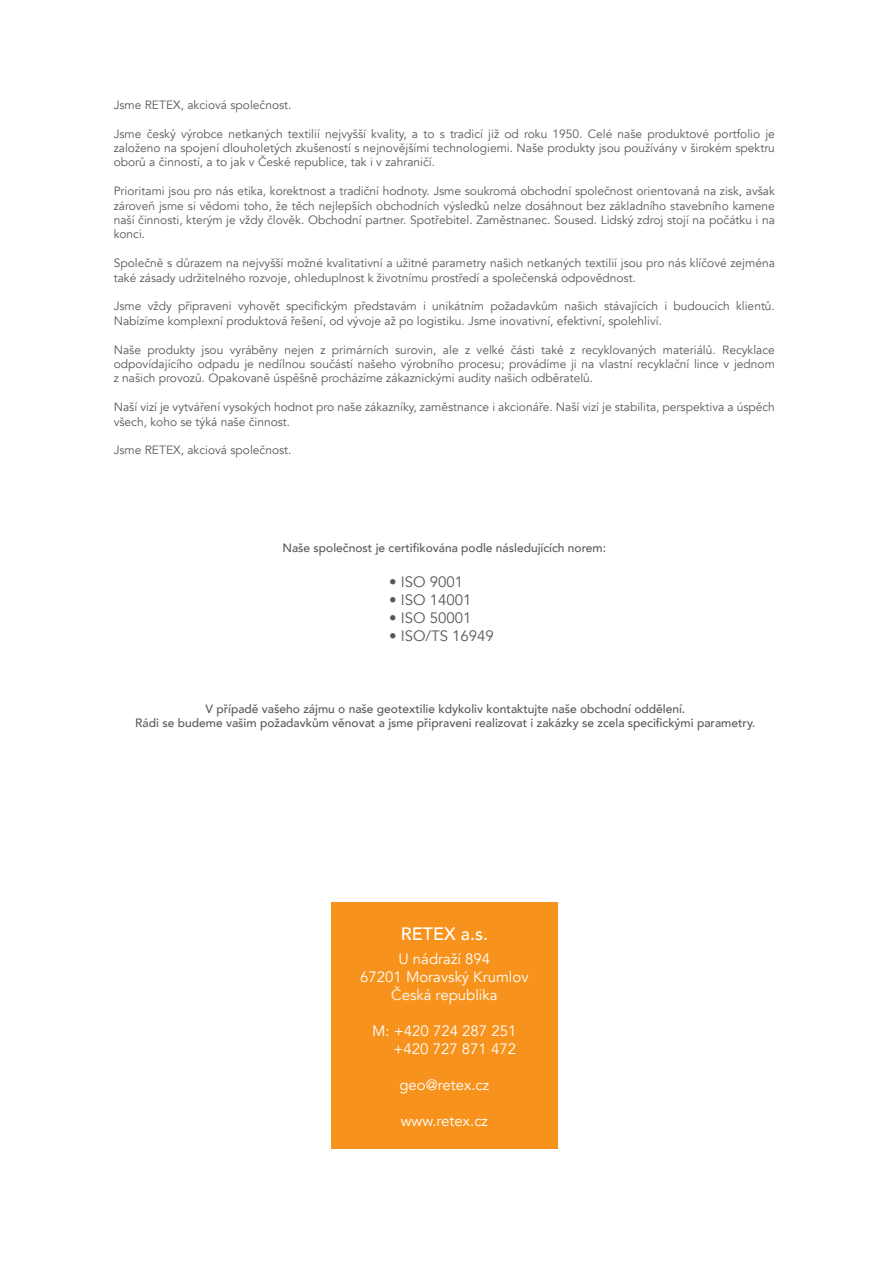
<style>
.page{position:relative;width:893px;height:1263px;background:#fff}
.page>*{position:absolute;margin:0;border:0;box-sizing:border-box;transform-origin:0 0}
.t1{font:500 18px "Avenir";color:#fff}
.t2{font:15px/18px "Avenir";color:#fff;text-align:center}
.t3{font:15px "Avenir";color:#57585a}
.t4{font:12px/14.4px "Avenir";color:#57585a;text-align:justify}
.t5{font:500 12px/14.4px "Avenir";color:#57585a;text-align:center}
</style>
<div class="page">
<div style="left:331px;top:902px;width:226px;height:247px;background:#f7931d"></div>
<p class="t4" style="left:114px;top:98px;width:179px">Jsme RETEX, akciová společnost.</p>
<p class="t4" style="left:114px;top:126px;width:663px">Jsme český výrobce netkaných textilií nejvyšší kvality, a to s tradicí již od roku 1950. Celé naše produktové portfolio je založeno na spojení dlouholetých zkušeností s nejnovějšími technologiemi. Naše produkty jsou používány v širokém spektru oborů a činností, a to jak v České republice, tak i v zahraničí.</p>
<p class="t4" style="left:114px;top:184px;width:663px">Prioritami jsou pro nás etika, korektnost a tradiční hodnoty. Jsme soukromá obchodní společnost orientovaná na zisk, avšak zároveň jsme si vědomi toho, že těch nejlepších obchodních výsledků nelze dosáhnout bez základního stavebního kamene naší činnosti, kterým je vždy člověk. Obchodní partner. Spotřebitel. Zaměstnanec. Soused. Lidský zdroj stojí na počátku i na konci.</p>
<p class="t4" style="left:114px;top:256px;width:663px">Společně s důrazem na nejvyšší možné kvalitativní a užitné parametry našich netkaných textilií jsou pro nás klíčové zejména také zásady udržitelného rozvoje, ohleduplnost k životnímu prostředí a společenská odpovědnost.</p>
<p class="t4" style="left:114px;top:299px;width:663px">Jsme vždy připraveni vyhovět specifickým představám i unikátním požadavkům našich stávajících i budoucích klientů.<br>Nabízíme komplexní produktová řešení, od vývoje až po logistiku. Jsme inovativní, efektivní, spolehliví.</p>
<p class="t4" style="left:114px;top:342px;width:663px">Naše produkty jsou vyráběny nejen z primárních surovin, ale z velké části také z recyklovaných materiálů. Recyklace odpovídajícího odpadu je nedílnou součástí našeho výrobního procesu; provádíme ji na vlastní recyklační lince v jednom z našich provozů. Opakovaně úspěšně procházíme zákaznickými audity našich odběratelů.</p>
<p class="t4" style="left:114px;top:400px;width:663px">Naší vizí je vytváření vysokých hodnot pro naše zákazníky, zaměstnance i akcionáře. Naší vizí je stabilita, perspektiva a úspěch všech, koho se týká naše činnost.</p>
<p class="t4" style="left:114px;top:443px;width:179px">Jsme RETEX, akciová společnost.</p>
<p class="t5" style="left:282px;top:540px;width:325px">Naše společnost je certifikována podle následujících norem:</p>
<p class="t3" style="left:389px;top:573px;width:76px">• ISO 9001</p>
<p class="t3" style="left:389px;top:591px;width:84px">• ISO 14001</p>
<p class="t3" style="left:389px;top:609px;width:84px">• ISO 50001</p>
<p class="t3" style="left:389px;top:627px;width:106px">• ISO/TS 16949</p>
<p class="t5" style="left:135px;top:700px;width:622px">V případě vašeho zájmu o naše geotextilie kdykoliv kontaktujte naše obchodní oddělení.<br>Rádi se budeme vašim požadavkům věnovat a jsme připraveni realizovat i zakázky se zcela specifickými parametry.</p>
<h1 class="t1" style="left:401px;top:918px;width:89px">RETEX a.s.</h1>
<p class="t2" style="left:360px;top:950px;width:170px">U nádraží 894<br>67201 Moravský Krumlov<br>Česká republika</p>
<p class="t2" style="left:372px;top:1022px;width:146px;text-align:right">M: +420 724 287 251 +420 727 871 472</p>
<p class="t2" style="left:399px;top:1076px;width:91px">geo@retex.cz</p>
<p class="t2" style="left:401px;top:1112px;width:89px">www.retex.cz</p>
</div>
